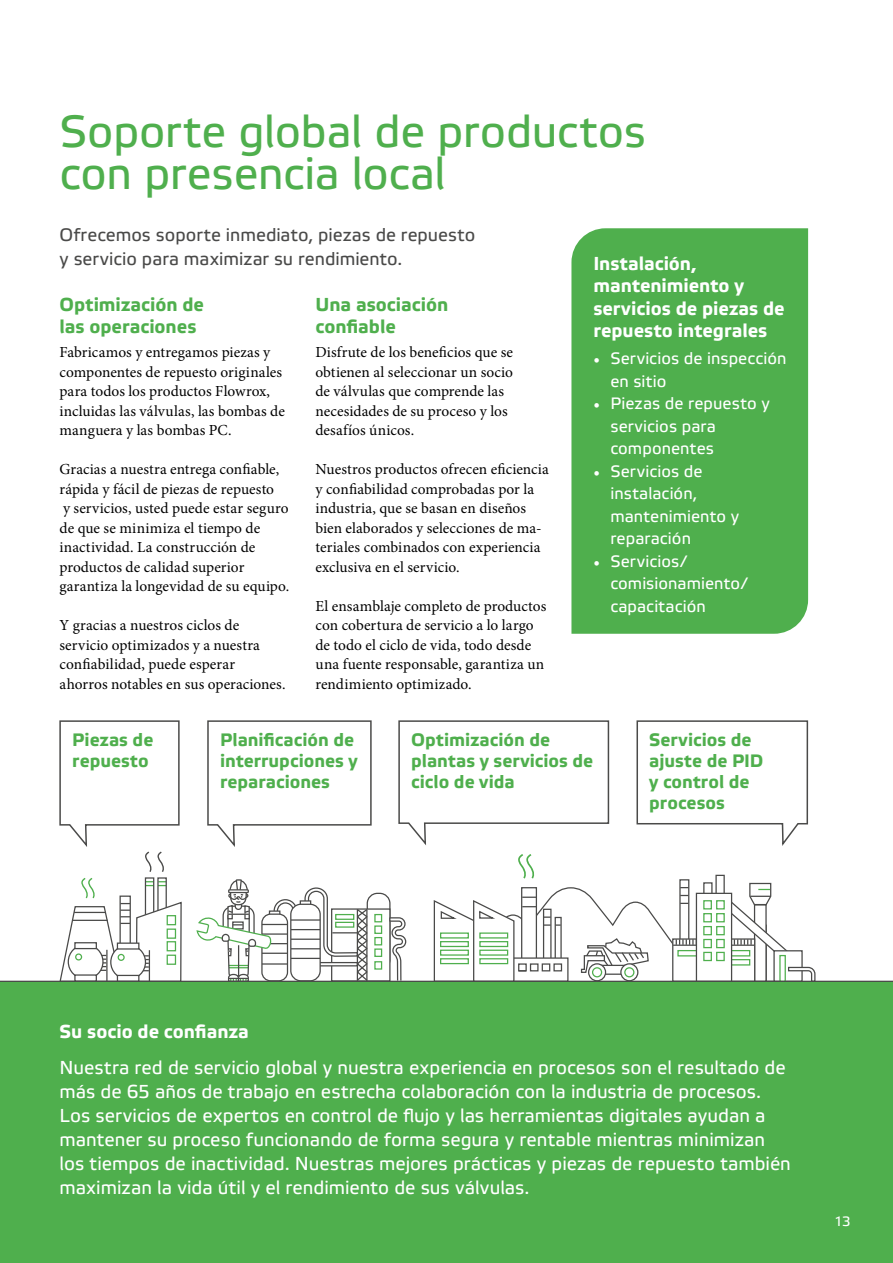
<style>
.page{position:relative;width:893px;height:1263px;background:#fff}
.page>*{position:absolute;margin:0;border:0;box-sizing:border-box;transform-origin:0 0}
.t1{font:45px/42px "Etelka Text Pro";letter-spacing:-.005em;color:#4faf4d}
.t2{font:18.75px/24px "Etelka Text Pro";color:#fff}
.t3{font:700 18.75px/22.5px "Etelka Text Pro";color:#fff}
.t4{font:700 18.75px/22.5px "Etelka Text Pro";color:#4faf4d}
.t5{font:700 18px/21px "Etelka Text Pro";color:#4faf4d}
.t6{font:18px/24px "Etelka Text Pro";color:#4a4a49}
.t7{font:16.5px/22.5px "Etelka Text Pro";letter-spacing:.005em;color:#fff}
.t8{font:15.3px/19.5px "Minion Pro";letter-spacing:.005em;color:#000}
.t9{font:13.5px "Etelka Text Pro";color:#fff}
.s1{font-family:"Minion Pro";font-weight:700}
</style>
<div class="page">
<div style="left:571px;top:228px;width:237px;height:406px;background:#4faf4d"></div>
<div style="left:0;top:981px;width:893px;height:282px;background:#4faf4d"></div>
<svg style="left:59px;top:878px;width:123px;height:103px"></svg>
<div style="left:367px;top:893px;width:24px;height:77px;border:1px solid #4a4a49;border-radius:10px"></div>
<div style="left:332px;top:909px;width:58px;height:72px;background:#fff"></div>
<div style="left:374px;top:914px;width:8px;height:8px;border:1px solid #4faf4d"></div>
<div style="left:374px;top:925px;width:8px;height:9px;border:1px solid #4faf4d"></div>
<div style="left:374px;top:937px;width:8px;height:8px;background:#fff;border:1px solid #4faf4d"></div>
<div style="left:374px;top:948px;width:8px;height:9px;border:1px solid #4faf4d"></div>
<div style="left:374px;top:961px;width:8px;height:9px;border:1px solid #4faf4d"></div>
<hr style="left:0;top:981px;width:893px;height:1px;background:#4a4a49">
<svg style="left:196px;top:879px;width:173px;height:102px"></svg>
<div style="left:228px;top:889px;width:21px;height:4px;border:1px solid #4a4a49"></div>
<svg style="left:59px;top:720px;width:121px;height:152px"></svg>
<svg style="left:389px;top:720px;width:427px;height:261px"></svg>
<svg style="left:207px;top:720px;width:165px;height:127px"></svg>
<h1 class="t1" style="left:60px;top:114px;width:588px">Soporte global de productos con presencia local</h1>
<p class="t6" style="left:60px;top:224px;width:417px">Ofrecemos soporte inmediato, piezas de repuesto y servicio para maximizar su rendimiento.</p>
<p class="t4" style="left:60px;top:294px;width:146px">Optimización de las operaciones</p>
<p class="t8" style="left:60px;top:343px;width:227px">Fabricamos y entregamos piezas y componentes de repuesto originales para todos los productos Flowrox, incluidas las válvulas, las bombas de manguera y las bombas PC.</p>
<p class="t8" style="left:60px;top:460px;width:231px">Gracias a nuestra entrega confiable, rápida y fácil de piezas de repuesto<br>y servicios, usted puede estar seguro de que se minimiza el tiempo de inactividad. La construcción de productos de calidad superior garantiza la longevidad de su equipo.</p>
<p class="t8" style="left:60px;top:616px;width:228px">Y gracias a nuestros ciclos de servicio optimizados y a nuestra confiabilidad, puede esperar ahorros notables en sus operaciones.</p>
<p class="t4" style="left:315px;top:294px;width:134px">Una asociación confiable</p>
<p class="t8" style="left:315px;top:343px;width:199px">Disfrute de los beneficios que se obtienen al seleccionar un socio de válvulas que comprende las necesidades de su proceso y los desafíos únicos.</p>
<p class="t8" style="left:315px;top:460px;width:235px">Nuestros productos ofrecen eficiencia y confiabilidad comprobadas por la industria, que se basan en diseños bien elaborados y selecciones de ma&shy;teriales combinados con experiencia exclusiva en el servicio.</p>
<p class="t8" style="left:315px;top:596px;width:232px">El ensamblaje completo de productos con cobertura de servicio a lo largo de todo el ciclo de vida, todo desde una fuente responsable, garantiza un rendimiento optimizado.</p>
<p class="t3" style="left:593px;top:253px;width:193px">Instalación, mantenimiento y servicios de piezas de repuesto integrales</p>
<p class="t7" style="left:610px;top:348px;width:178px;text-indent:-17px"><span class="s1">•</span> Servicios de inspección en sitio</p>
<p class="t7" style="left:610px;top:393px;width:161px;text-indent:-17px"><span class="s1">•</span> Piezas de repuesto y servicios para componentes</p>
<p class="t7" style="left:610px;top:461px;width:130px;text-indent:-17px"><span class="s1">•</span> Servicios de instalación, mantenimiento y reparación</p>
<p class="t7" style="left:610px;top:551px;width:139px;text-indent:-17px"><span class="s1">•</span> Servicios/ comisionamiento/ capacitación</p>
<p class="t5" style="left:72px;top:730px;width:83px">Piezas de repuesto</p>
<p class="t5" style="left:649px;top:730px;width:116px">Servicios de ajuste de PID y control de procesos</p>
<p class="t5" style="left:220px;top:730px;width:139px">Planificación de interrupciones y reparaciones</p>
<p class="t5" style="left:411px;top:730px;width:184px">Optimización de plantas y servicios de ciclo de vida</p>
<p class="t3" style="left:60px;top:1021px;width:191px">Su socio de confianza</p>
<p class="t2" style="left:60px;top:1057px;width:733px">Nuestra red de servicio global y nuestra experiencia en procesos son el resultado de más de 65 años de trabajo en estrecha colaboración con la industria de procesos.<br>Los servicios de expertos en control de flujo y las herramientas digitales ayudan a mantener su proceso funcionando de forma segura y rentable mientras minimizan los tiempos de inactividad. Nuestras mejores prácticas y piezas de repuesto también maximizan la vida útil y el rendimiento de sus válvulas.</p>
<p class="t9" style="left:834px;top:1214px;width:17px">13</p>
</div>
